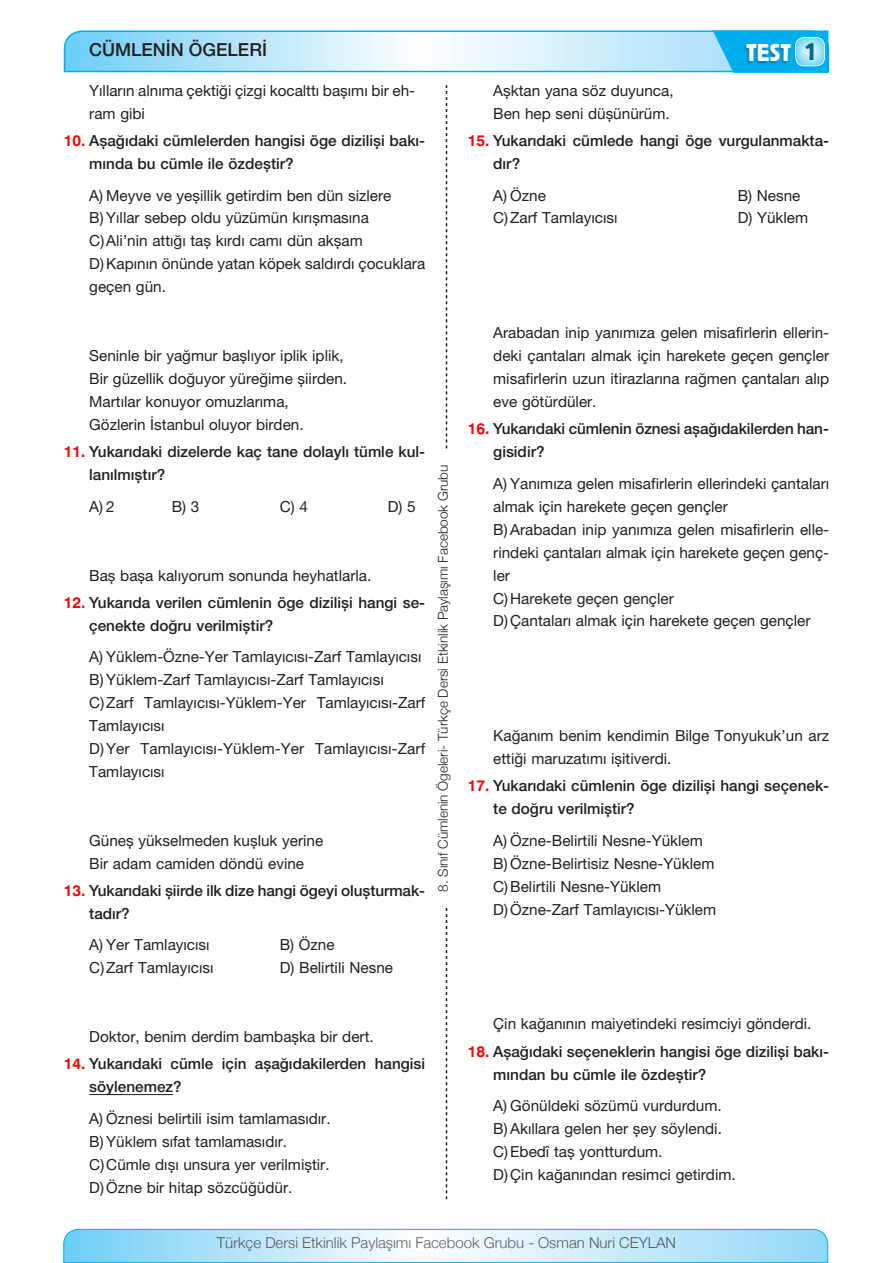
<style>
.page{position:relative;width:893px;height:1263px;background:#fff}
.page>*{position:absolute;margin:0;border:0;box-sizing:border-box;transform-origin:0 0}
.t1{font:25.5px "Block";color:#fff}
.t2{font:500 18px "Helvetica Neue LT Pro";color:#231f20}
.soru_plain{font:15.3px/23px "Helvetica Neue LT Pro";color:#231f20}
.soru_bold{font:500 15.3px/23px "Helvetica Neue LT Pro";color:#231f20}
.t3{font:300 15px "Helvetica Neue";color:#231f20}
.t4{font:300 13.5px "Helvetica Neue";color:#231f20}
.s1{color:#006991}
.s2{font-family:"Swis 721 BT Bold";font-weight:400;color:#f00}
</style>
<div class="page">
<svg style="left:446px;top:85px;width:1px;height:1114px"></svg>
<svg style="left:63px;top:1228px;width:765px;height:35px;background:#b7e5f9"></svg>
<svg style="left:63px;top:30px;width:767px;height:43px;background:#aae2f8"></svg>
<div style="left:793px;top:35px;width:33px;height:32px;background:#fff;opacity:.9"></div>
<div style="left:742px;top:44px;width:50px;height:22px;background:#231f20;opacity:.35"></div>
<div style="left:435px;top:450px;width:23px;height:457px;background:#fff"></div>
<hr style="left:89px;top:1094px;width:84px;height:1px;background:#231f20">
<p class="t2" style="left:89px;top:39px;width:179px">CÜMLENİN ÖGELERİ</p>
<h1 class="t1" style="left:746px;top:36px;width:70px">TEST <span class="s1">1</span></h1>
<p class="soru_plain" style="left:89px;top:79px;width:327px">Yılların alnıma çektiği çizgi kocalttı başımı bir eh&shy;ram gibi</p>
<p class="soru_bold" style="left:89px;top:129px;width:337px;text-indent:-26px"><span class="s2">10.</span> Aşağıdaki cümlelerden hangisi öge dizilişi bakı&shy;mında bu cümle ile özdeştir?</p>
<p class="soru_plain" style="left:89px;top:183px;width:304px">A) Meyve ve yeşillik getirdim ben dün sizlere</p>
<p class="soru_plain" style="left:89px;top:206px;width:281px">B) Yıllar sebep oldu yüzümün kırışmasına</p>
<p class="soru_plain" style="left:89px;top:229px;width:275px">C)Ali’nin attığı taş kırdı camı dün akşam</p>
<p class="soru_plain" style="left:89px;top:252px;width:337px">D)Kapının önünde yatan köpek saldırdı çocuklara geçen gün.</p>
<p class="soru_plain" style="left:89px;top:344px;width:256px">Seninle bir yağmur başlıyor iplik iplik,</p>
<p class="soru_plain" style="left:89px;top:367px;width:259px">Bir güzellik doğuyor yüreğime şiirden.</p>
<p class="soru_plain" style="left:89px;top:390px;width:201px">Martılar konuyor omuzlarıma,</p>
<p class="soru_plain" style="left:89px;top:413px;width:216px">Gözlerin İstanbul oluyor birden.</p>
<p class="soru_bold" style="left:89px;top:440px;width:337px;text-indent:-26px"><span class="s2">11.</span> Yukarıdaki dizelerde kaç tane dolaylı tümle kul&shy;lanılmıştır?</p>
<p class="soru_plain" style="left:89px;top:495px;width:27px">A)2</p>
<p class="soru_plain" style="left:172px;top:495px;width:29px">B) 3</p>
<p class="soru_plain" style="left:280px;top:495px;width:30px">C) 4</p>
<p class="soru_plain" style="left:388px;top:495px;width:29px">D) 5</p>
<p class="soru_plain" style="left:89px;top:563px;width:283px">Baş başa kalıyorum sonunda heyhatlarla.</p>
<p class="soru_bold" style="left:89px;top:591px;width:337px;text-indent:-26px"><span class="s2">12.</span> Yukarıda verilen cümlenin öge dizilişi hangi se&shy;çenekte doğru verilmiştir?</p>
<p class="soru_plain" style="left:89px;top:645px;width:334px">A) Yüklem-Özne-Yer Tamlayıcısı-Zarf Tamlayıcısı</p>
<p class="soru_plain" style="left:89px;top:668px;width:296px">B) Yüklem-Zarf Tamlayıcısı-Zarf Tamlayıcısı</p>
<p class="soru_plain" style="left:89px;top:691px;width:338px">C)Zarf Tamlayıcısı-Yüklem-Yer Tamlayıcısı-Zarf<br>Tamlayıcısı</p>
<p class="soru_plain" style="left:89px;top:737px;width:338px">D)Yer Tamlayıcısı-Yüklem-Yer Tamlayıcısı-Zarf<br>Tamlayıcısı</p>
<p class="soru_plain" style="left:89px;top:829px;width:235px">Güneş yükselmeden kuşluk yerine</p>
<p class="soru_plain" style="left:89px;top:852px;width:216px">Bir adam camiden döndü evine</p>
<p class="soru_bold" style="left:89px;top:879px;width:337px;text-indent:-26px"><span class="s2">13.</span> Yukarıdaki şiirde ilk dize hangi ögeyi oluşturmak&shy;tadır?</p>
<p class="soru_plain" style="left:89px;top:933px;width:122px">A) Yer Tamlayıcısı</p>
<p class="soru_plain" style="left:280px;top:933px;width:56px">B) Özne</p>
<p class="soru_plain" style="left:89px;top:956px;width:126px">C)Zarf Tamlayıcısı</p>
<p class="soru_plain" style="left:280px;top:956px;width:115px">D) Belirtili Nesne</p>
<p class="t4" style="left:435px;top:892px;width:429px;rotate:-90deg">8. Sınıf Cümlenin Ögeleri- Türkçe Dersi Etkinlik Paylaşımı Facebook Grubu</p>
<p class="t4" style="left:435px;top:777px;width:271px;rotate:-90deg">8. Sınıf 3. Ünite - Maddenin Yapısı ve Özellikleri</p>
<p class="soru_plain" style="left:89px;top:1025px;width:286px">Doktor, benim derdim bambaşka bir dert.</p>
<p class="soru_bold" style="left:89px;top:1052px;width:337px;text-indent:-26px"><span class="s2">14.</span> Yukarıdaki cümle için aşağıdakilerden hangisi söylenemez?</p>
<p class="soru_plain" style="left:89px;top:1107px;width:243px">A) Öznesi belirtili isim tamlamasıdır.</p>
<p class="soru_plain" style="left:89px;top:1129px;width:199px">B) Yüklem sıfat tamlamasıdır.</p>
<p class="soru_plain" style="left:89px;top:1152px;width:242px">C)Cümle dışı unsura yer verilmiştir.</p>
<p class="soru_plain" style="left:89px;top:1175px;width:205px">D)Özne bir hitap sözcüğüdür.</p>
<p class="soru_plain" style="left:493px;top:79px;width:182px">Aşktan yana söz duyunca,</p>
<p class="soru_plain" style="left:493px;top:102px;width:178px">Ben hep seni düşünürüm.</p>
<p class="soru_bold" style="left:493px;top:129px;width:337px;text-indent:-26px"><span class="s2">15.</span> Yukarıdaki cümlede hangi öge vurgulanmakta&shy;dır?</p>
<p class="soru_plain" style="left:493px;top:183px;width:54px">A) Özne</p>
<p class="soru_plain" style="left:738px;top:183px;width:64px">B) Nesne</p>
<p class="soru_plain" style="left:493px;top:206px;width:126px">C)Zarf Tamlayıcısı</p>
<p class="soru_plain" style="left:738px;top:206px;width:72px">D) Yüklem</p>
<p class="soru_plain" style="left:493px;top:321px;width:337px;text-align:justify">Arabadan inip yanımıza gelen misafirlerin ellerin&shy;deki çantaları almak için harekete geçen gençler misafirlerin uzun itirazlarına rağmen çantaları alıp eve götürdüler.</p>
<p class="soru_bold" style="left:493px;top:417px;width:337px;text-indent:-26px"><span class="s2">16.</span> Yukarıdaki cümlenin öznesi aşağıdakilerden han&shy;gisidir?</p>
<p class="soru_plain" style="left:493px;top:472px;width:337px">A) Yanımıza gelen misafirlerin ellerindeki çantaları almak için harekete geçen gençler</p>
<p class="soru_plain" style="left:493px;top:517px;width:337px;text-align:justify">B) Arabadan inip yanımıza gelen misafirlerin elle&shy;rindeki çantaları almak için harekete geçen genç&shy;ler</p>
<p class="soru_plain" style="left:493px;top:586px;width:182px">C)Harekete geçen gençler</p>
<p class="soru_plain" style="left:493px;top:609px;width:319px">D) Çantaları almak için harekete geçen gençler</p>
<p class="soru_plain" style="left:493px;top:724px;width:337px">Kağanım benim kendimin Bilge Tonyukuk’un arz ettiği maruzatımı işitiverdi.</p>
<p class="soru_bold" style="left:493px;top:774px;width:337px;text-indent:-26px"><span class="s2">17.</span> Yukarıdaki cümlenin öge dizilişi hangi seçenek&shy;te doğru verilmiştir?</p>
<p class="soru_plain" style="left:493px;top:829px;width:211px">A) Özne-Belirtili Nesne-Yüklem</p>
<p class="soru_plain" style="left:493px;top:852px;width:223px">B) Özne-Belirtisiz Nesne-Yüklem</p>
<p class="soru_plain" style="left:493px;top:874px;width:169px">C)Belirtili Nesne-Yüklem</p>
<p class="soru_plain" style="left:493px;top:897px;width:224px">D)Özne-Zarf Tamlayıcısı-Yüklem</p>
<p class="soru_plain" style="left:493px;top:1012px;width:320px">Çin kağanının maiyetindeki resimciyi gönderdi.</p>
<p class="soru_bold" style="left:493px;top:1039px;width:337px;text-indent:-26px"><span class="s2">18.</span> Aşağıdaki seçeneklerin hangisi öge dizilişi bakı&shy;mından bu cümle ile özdeştir?</p>
<p class="soru_plain" style="left:493px;top:1094px;width:230px">A) Gönüldeki sözümü vurdurdum.</p>
<p class="soru_plain" style="left:493px;top:1117px;width:230px">B) Akıllara gelen her şey söylendi.</p>
<p class="soru_plain" style="left:493px;top:1140px;width:171px">C)Ebedî taş yontturdum.</p>
<p class="soru_plain" style="left:493px;top:1163px;width:244px">D) Çin kağanından resimci getirdim.</p>
<p class="t3" style="left:217px;top:1233px;width:460px">Türkçe Dersi Etkinlik Paylaşımı Facebook Grubu - Osman Nuri CEYLAN</p>
</div>
